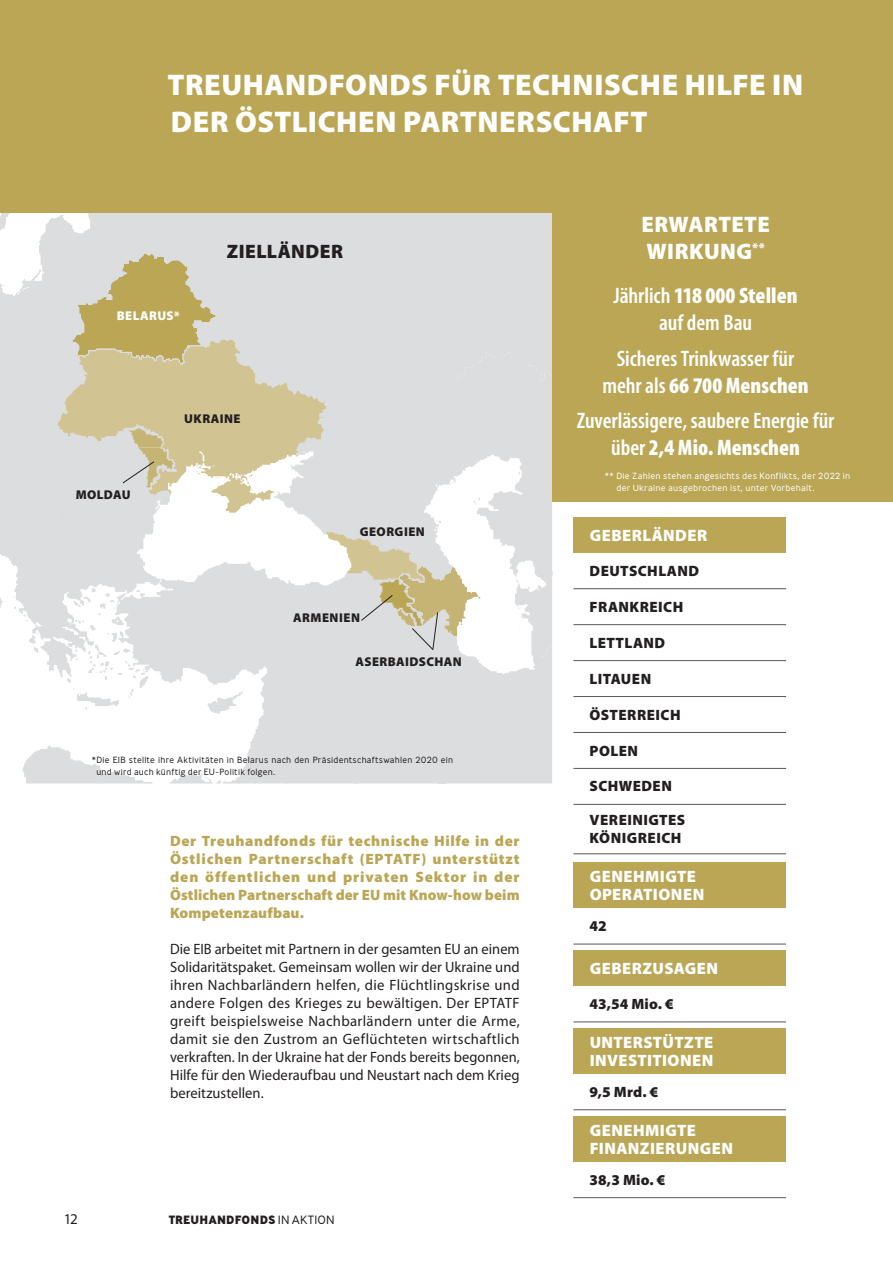
<style>
.page{position:relative;width:893px;height:1263px;background:#fff}
.page>*{position:absolute;margin:0;border:0;box-sizing:border-box;transform-origin:0 0}
.TITRE_CHAPITRE{font:900 30px/37.5px "Myriad Pro";letter-spacing:.015em;color:#fff}
.TEXT_BUBBLES{font:600 condensed 22.5px/27px "Myriad Pro";color:#fff;text-align:center}
.TITRE_BUBBLES{font:900 22.5px/27px "Myriad Pro";letter-spacing:.015em;color:#fff}
.SOUS_TITRES{font:900 19.5px "Myriad Pro";letter-spacing:.025em;color:#231f20}
.texte{font:900 16.5px/18px "Myriad Pro";letter-spacing:.025em;color:#fff}
.TEXTE{font:15px/18px "Myriad Pro";color:#231f20;text-align:justify}
._02-INTRODUCTION_CHA{font:900 15px/18px "Myriad Pro";letter-spacing:.005em;color:#baa655;text-align:justify}
.texte-2{font:900 15px/18px "Myriad Pro";letter-spacing:.025em;color:#231f20}
.texte-3{font:900 12.75px "Myriad Pro";letter-spacing:.035em;color:#231f20}
.texte-4{font:900 12.75px "Myriad Pro";letter-spacing:.035em;color:#fff}
.t1{font:800 12px "Ministry";letter-spacing:.01em;color:#231f20}
.TITRE{font:300 9px/12px "Ministry";letter-spacing:.025em;color:#231f20}
.TITRE-2{font:300 9px/12px "Ministry";letter-spacing:.025em;color:#fff}
.s1{font-weight:300}
.s2{font-weight:900}
</style>
<div class="page">
<div style="left:573px;top:517px;width:213px;height:36px;background:#baa655"></div>
<hr style="left:573px;top:588px;width:213px;height:1px;background:#57585a">
<hr style="left:573px;top:624px;width:213px;height:1px;background:#57585a">
<hr style="left:573px;top:660px;width:213px;height:1px;background:#57585a">
<hr style="left:573px;top:696px;width:213px;height:1px;background:#57585a">
<hr style="left:573px;top:732px;width:213px;height:1px;background:#57585a">
<hr style="left:573px;top:768px;width:213px;height:1px;background:#57585a">
<hr style="left:573px;top:804px;width:213px;height:1px;background:#57585a">
<hr style="left:573px;top:853px;width:213px;height:1px;background:#57585a">
<div style="left:573px;top:950px;width:213px;height:36px;background:#baa655"></div>
<hr style="left:573px;top:1021px;width:213px;height:1px;background:#57585a">
<div style="left:573px;top:1028px;width:213px;height:46px;background:#baa655"></div>
<hr style="left:573px;top:1109px;width:213px;height:1px;background:#57585a">
<div style="left:573px;top:862px;width:213px;height:46px;background:#baa655"></div>
<hr style="left:573px;top:943px;width:213px;height:1px;background:#57585a">
<div style="left:573px;top:1116px;width:213px;height:45px;background:#baa655"></div>
<hr style="left:573px;top:1197px;width:213px;height:1px;background:#57585a">
<svg style="left:0;top:213px;width:552px;height:570px"></svg>
<div style="left:0;top:0;width:893px;height:213px;background:#baa655"></div>
<div style="left:552px;top:170px;width:341px;height:332px;background:#baa655"></div>
<p class="TITRE_CHAPITRE" style="left:168px;top:66px;width:637px">TREUHANDFONDS FÜR TECHNISCHE HILFE IN<br>DER ÖSTLICHEN PARTNERSCHAFT</p>
<p class="texte-4" style="left:117px;top:308px;width:65px">BELARUS*</p>
<p class="SOUS_TITRES" style="left:227px;top:240px;width:118px">ZIELLÄNDER</p>
<p class="texte-3" style="left:76px;top:488px;width:56px">MOLDAU</p>
<p class="texte-3" style="left:184px;top:411px;width:58px">UKRAINE</p>
<p class="texte-3" style="left:360px;top:524px;width:67px">GEORGIEN</p>
<p class="texte-3" style="left:293px;top:610px;width:68px">ARMENIEN</p>
<p class="texte-3" style="left:355px;top:654px;width:108px">ASERBAIDSCHAN</p>
<p class="TITRE" style="left:96px;top:754px;width:358px;text-indent:-5px">*Die EIB stellte ihre Aktivitäten in Belarus nach den Präsidentschaftswahlen 2020 ein und wird auch künftig der EU-Politik folgen.</p>
<p class="_02-INTRODUCTION_CHA" style="left:170px;top:832px;width:351px">Der Treuhandfonds für technische Hilfe in der Östlichen Partnerschaft (EPTATF) unterstützt den öffentlichen und privaten Sektor in der Östlichen Partnerschaft der EU mit Know-how beim Kompetenzaufbau.</p>
<p class="TEXTE" style="left:170px;top:940px;width:351px">Die EIB arbeitet mit Partnern in der gesamten EU an einem Solidaritätspaket. Gemeinsam wollen wir der Ukraine und ihren Nachbarländern helfen, die Flüchtlingskrise und andere Folgen des Krieges zu bewältigen. Der EPTATF greift beispielsweise Nachbarländern unter die Arme, damit sie den Zustrom an Geflüchteten wirtschaftlich verkraften. In der Ukraine hat der Fonds bereits begonnen, Hilfe für den Wiederaufbau und Neustart nach dem Krieg bereitzustellen.</p>
<p class="TEXTE" style="left:64px;top:1210px;width:16px">12</p>
<p class="t1" style="left:169px;top:1212px;width:167px">TREUHANDFONDS <span class="s1">IN AKTION</span></p>
<p class="TITRE_BUBBLES" style="left:641px;top:211px;width:130px">ERWARTETE<br>WIRKUNG<sup>**</sup></p>
<p class="TEXT_BUBBLES" style="left:614px;top:282px;width:185px">Jährlich <span class="s2">118 000 Stellen </span>auf dem Bau</p>
<p class="TEXT_BUBBLES" style="left:602px;top:345px;width:208px">Sicheres Trinkwasser für mehr als <span class="s2">66 700 Menschen</span></p>
<p class="TEXT_BUBBLES" style="left:577px;top:407px;width:259px">Zuverlässigere, saubere Energie für über <span class="s2">2,4 Mio. Menschen</span></p>
<p class="TITRE-2" style="left:616px;top:470px;width:235px;text-indent:-11px">** Die Zahlen stehen angesichts des Konflikts, der 2022 in der Ukraine ausgebrochen ist, unter Vorbehalt.</p>
<p class="texte" style="left:590px;top:527px;width:119px">GEBERLÄNDER</p>
<p class="texte-2" style="left:590px;top:562px;width:111px">DEUTSCHLAND</p>
<p class="texte-2" style="left:590px;top:598px;width:95px">FRANKREICH</p>
<p class="texte-2" style="left:590px;top:634px;width:77px">LETTLAND</p>
<p class="texte-2" style="left:590px;top:670px;width:63px">LITAUEN</p>
<p class="texte-2" style="left:590px;top:706px;width:92px">ÖSTERREICH</p>
<p class="texte-2" style="left:590px;top:742px;width:50px">POLEN</p>
<p class="texte-2" style="left:590px;top:777px;width:84px">SCHWEDEN</p>
<p class="texte-2" style="left:590px;top:811px;width:97px">VEREINIGTES<br>KÖNIGREICH</p>
<p class="texte" style="left:590px;top:868px;width:116px">GENEHMIGTE<br>OPERATIONEN</p>
<p class="texte-2" style="left:589px;top:917px;width:19px">42</p>
<p class="texte" style="left:590px;top:960px;width:130px">GEBERZUSAGEN</p>
<p class="texte-2" style="left:589px;top:995px;width:86px">43,54 Mio. €</p>
<p class="texte" style="left:590px;top:1034px;width:125px">UNTERSTÜTZTE<br>INVESTITIONEN</p>
<p class="texte-2" style="left:589px;top:1083px;width:70px">9,5 Mrd. €</p>
<p class="texte" style="left:590px;top:1122px;width:145px">GENEHMIGTE<br>FINANZIERUNGEN</p>
<p class="texte-2" style="left:589px;top:1171px;width:77px">38,3 Mio. €</p>
</div>
